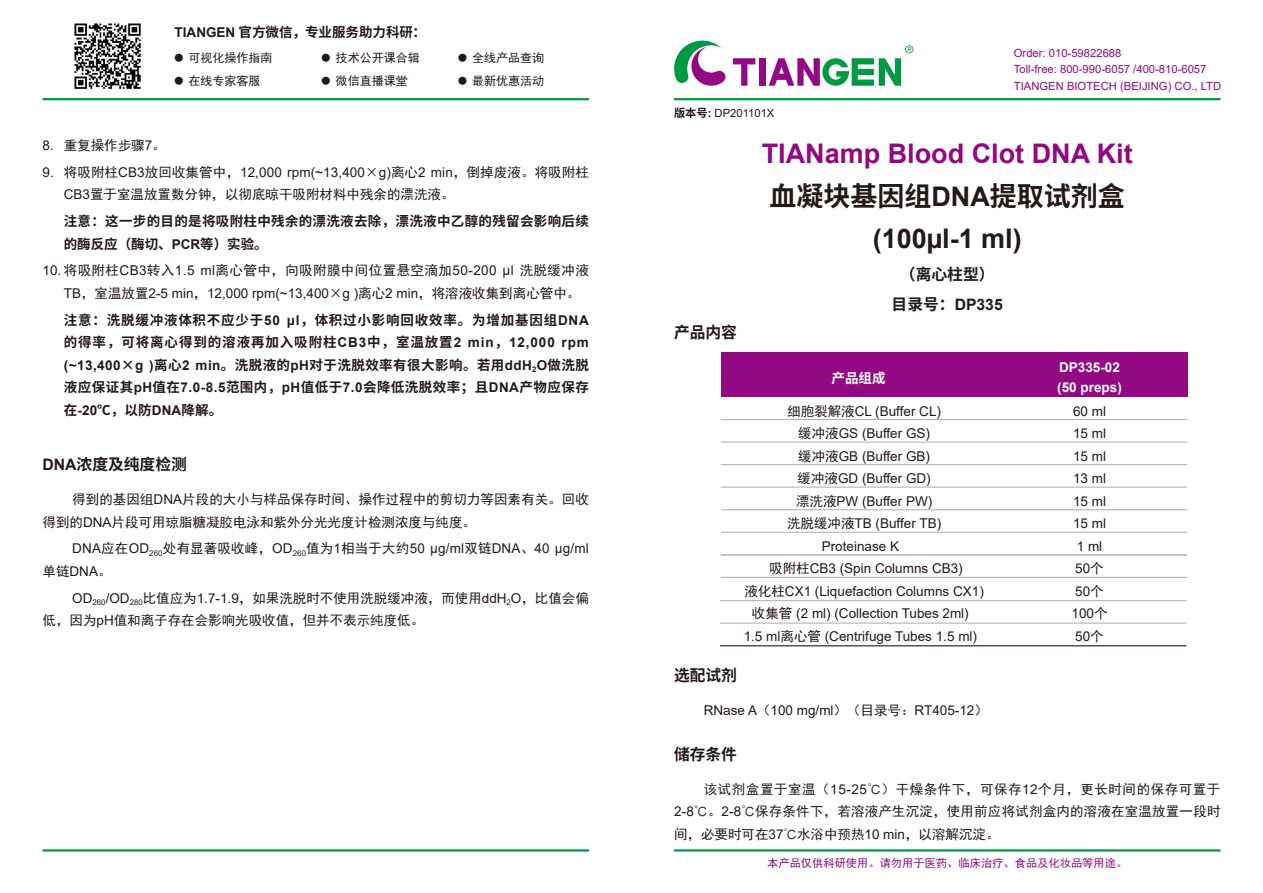
<style>
.page{position:relative;width:1263px;height:893px;background:#fff}
.page>*{position:absolute;margin:0;border:0;box-sizing:border-box;transform-origin:0 0}
.t1{font:700 27px "Arial";color:#930883}
.t2{font:700 27px "Source Han Sans CN";color:#231916}
.t3{font:700 27px "Arial";color:#231916}
.t4{font:700 15.75px "Source Han Sans CN";color:#231916}
.t5{font:700 15.75px "Arial";color:#231916}
.t6{font:13.5px "Arial";color:#231916}
.t7{font:13.5px/22.5px "Sim Hei";color:#231916}
.t8{font:700 13.5px/22.5px "Source Han Sans CN";letter-spacing:.025em;color:#231916}
.t9{font:13.5px "Sim Hei";letter-spacing:.03em;color:#231916}
.t10{font:700 13.5px "Source Han Sans CN";color:#231916}
.t11{font:700 13.5px/19.5px "Arial";color:#fff}
.t12{font:700 13.5px "Source Han Sans CN";color:#fff}
.t13{font:12px "Sim Hei";color:#231916}
.t14{font:11.25px/16.5px "Arial";color:#930883}
.t15{font:11.25px "Sim Hei";color:#930883}
.t16{font:11.25px "Arial";color:#231916}
.s1{font-family:"Arial"}
.s2{font-size:9px}
.s3{font-family:"Sim Hei"}
.s4{font-family:"Source Han Sans CN";font-weight:700}
.s5{font-weight:700}
.s6{font-family:"Source Han Sans CN"}
</style>
<div class="page">
<svg style="left:674px;top:41px;width:51px;height:45px"></svg>
<div style="left:760px;top:58px;width:6px;height:28px;background:#930883"></div>
<svg style="left:733px;top:58px;width:22px;height:28px"></svg>
<svg style="left:769px;top:45px;width:144px;height:41px"></svg>
<hr style="left:674px;top:98px;width:546px;height:2px;background:#094">
<hr style="left:43px;top:98px;width:546px;height:2px;background:#094">
<hr style="left:674px;top:849px;width:546px;height:3px;background:#094">
<hr style="left:43px;top:849px;width:546px;height:3px;background:#094">
<img style="left:74px;top:23px;width:67px;height:66px">
<div style="left:721px;top:353px;width:466px;height:44px;background:#930883"></div>
<hr style="left:721px;top:419px;width:466px;height:1px;background:#b5b5b6">
<hr style="left:721px;top:442px;width:466px;height:1px;background:#b5b5b6">
<hr style="left:721px;top:464px;width:466px;height:1px;background:#b5b5b6">
<hr style="left:721px;top:509px;width:466px;height:1px;background:#b5b5b6">
<hr style="left:720px;top:600px;width:466px;height:1px;background:#b5b5b6">
<hr style="left:721px;top:486px;width:466px;height:2px;background:#b5b5b6">
<hr style="left:721px;top:532px;width:466px;height:1px;background:#b5b5b6">
<hr style="left:721px;top:577px;width:466px;height:1px;background:#b5b5b6">
<hr style="left:720px;top:623px;width:466px;height:1px;background:#b5b5b6">
<hr style="left:721px;top:554px;width:466px;height:1px;background:#b5b5b6">
<hr style="left:720px;top:645px;width:466px;height:1px;background:#231916">
<p class="t10" style="left:175px;top:25px;width:253px"><span class="s1">TIANGEN</span> 官方微信，专业服务助力科研：</p>
<p class="t13" style="left:175px;top:52px;width:100px"><span class="s2">●</span> 可视化操作指南</p>
<p class="t13" style="left:322px;top:52px;width:100px"><span class="s2">●</span> 技术公开课合辑</p>
<p class="t13" style="left:458px;top:52px;width:88px"><span class="s2">●</span> 全线产品查询</p>
<p class="t13" style="left:175px;top:74px;width:88px"><span class="s2">●</span> 在线专家客服</p>
<p class="t13" style="left:322px;top:74px;width:88px"><span class="s2">●</span> 微信直播课堂</p>
<p class="t13" style="left:458px;top:74px;width:88px"><span class="s2">●</span> 最新优惠活动</p>
<p class="t7" style="left:43px;top:134px;width:125px"><span class="s1">8.</span> 重复操作步骤<span class="s1">7</span>。</p>
<p class="t6" style="left:43px;top:163px;width:548px">9. <span class="s3">将吸附柱</span>CB3<span class="s3">放回收集管中，</span>12,000 rpm(~13,400<span class="s3">×</span>g)<span class="s3">离心</span>2 min<span class="s3">，倒掉废液。将吸附柱</span></p>
<p class="t7" style="left:64px;top:183px;width:392px"><span class="s1">CB3</span>置于室温放置数分钟，以彻底晾干吸附材料中残余的漂洗液。</p>
<p class="t8" style="left:64px;top:211px;width:526px">注意：这一步的目的是将吸附柱中残余的漂洗液去除，漂洗液中乙醇的残留会影响后续的酶反应（酶切、<span class="s1">PCR</span>等）实验。</p>
<p class="t9" style="left:43px;top:264px;width:548px"><span class="s1">10.</span> 将吸附柱<span class="s1">CB3</span>转入<span class="s1">1.5 ml</span>离心管中，向吸附膜中间位置悬空滴加<span class="s1">50-200 μl</span> 洗脱缓冲液</p>
<p class="t6" style="left:64px;top:284px;width:518px">TB<span class="s3">，室温放置</span>2-5 min<span class="s3">，</span>12,000 rpm(~13,400<span class="s3">×</span>g )<span class="s3">离心</span>2 min<span class="s3">，将溶液收集到离心管中。</span></p>
<p class="t8" style="left:64px;top:309px;width:527px;text-align:justify">注意：洗脱缓冲液体积不应少于<span class="s1">50 μl</span>，体积过小影响回收效率。为增加基因组<span class="s1">DNA</span>的得率，可将离心得到的溶液再加入吸附柱<span class="s1">CB3</span>中，室温放置<span class="s1">2 min</span>，<span class="s1">12,000 rpm (~13,400</span>×<span class="s1">g )</span>离心<span class="s1">2 min</span>。洗脱液的<span class="s1">pH</span>对于洗脱效率有很大影响。若用<span class="s1">ddH</span><sub>2</sub><span class="s1">O</span>做洗脱液应保证其<span class="s1">pH</span>值在<span class="s1">7.0-8.5</span>范围内，<span class="s1">pH</span>值低于<span class="s1">7.0</span>会降低洗脱效率；且<span class="s1">DNA</span>产物应保存在<span class="s1">-20</span>℃，以防<span class="s1">DNA</span>降解。</p>
<p class="t4" style="left:43px;top:456px;width:146px"><span class="s1">DNA</span>浓度及纯度检测</p>
<p class="t7" style="left:43px;top:488px;width:548px;text-indent:30px">得到的基因组<span class="s1">DNA</span>片段的大小与样品保存时间、操作过程中的剪切力等因素有关。回收得到的<span class="s1">DNA</span>片段可用琼脂糖凝胶电泳和紫外分光光度计检测浓度与纯度。</p>
<p class="t6" style="left:72px;top:539px;width:518px">DNA<span class="s3">应在</span>OD<sub>260</sub><span class="s3">处有显著吸收峰，</span>OD<sub>260</sub><span class="s3">值为</span>1<span class="s3">相当于大约</span>50 μg/ml<span class="s3">双链</span>DNA<span class="s3">、</span>40 μg/ml</p>
<p class="t7" style="left:72px;top:558px;width:518px;line-height:26.7px;text-indent:-30px">单链<span class="s1">DNA</span>。<br><span class="s1">OD</span><sub>260</sub><span class="s1">/OD</span><sub>280</sub>比值应为<span class="s1">1.7-1.9</span>，如果洗脱时不使用洗脱缓冲液，而使用<span class="s1">ddH</span><sub>2</sub><span class="s1">O</span>，比值会偏</p>
<p class="t7" style="left:43px;top:609px;width:383px">低，因为<span class="s1">pH</span>值和离子存在会影响光吸收值，但并不表示纯度低。</p>
<p class="t16" style="left:674px;top:105px;width:102px"><span class="s4">版本号</span><span class="s5">:</span> DP201101X</p>
<p class="t14" style="left:1014px;top:44px;width:209px">Order: 010-59822688<br>Toll-free: 800-990-6057 /400-810-6057<br>TIANGEN BIOTECH (BEIJING) CO., LTD</p>
<p class="t4" style="left:674px;top:323px;width:64px">产品内容</p>
<h1 class="t1" style="left:762px;top:135px;width:372px">TIANamp Blood Clot DNA Kit</h1>
<h1 class="t2" style="left:769px;top:181px;width:357px">血凝块基因组<span class="s1">DNA</span>提取试剂盒</h1>
<h1 class="t3" style="left:873px;top:220px;width:151px">(100µl-1 ml)</h1>
<p class="t4" style="left:900px;top:265px;width:96px">（离心柱型）</p>
<p class="t5" style="left:892px;top:293px;width:113px"><span class="s6">目录号：</span>DP335</p>
<p class="t12" style="left:831px;top:370px;width:55px">产品组成</p>
<p class="t11" style="left:1057px;top:358px;width:66px">DP335-02 (50 preps)</p>
<p class="t6" style="left:787px;top:402px;width:155px"><span class="s3">细胞裂解液</span>CL (Buffer CL)</p>
<p class="t6" style="left:1073px;top:402px;width:35px">60 ml</p>
<p class="t6" style="left:798px;top:424px;width:133px"><span class="s3">缓冲液</span>GS (Buffer GS)</p>
<p class="t6" style="left:1073px;top:424px;width:35px">15 ml</p>
<p class="t6" style="left:798px;top:447px;width:133px"><span class="s3">缓冲液</span>GB (Buffer GB)</p>
<p class="t6" style="left:1073px;top:447px;width:35px">15 ml</p>
<p class="t6" style="left:797px;top:469px;width:135px"><span class="s3">缓冲液</span>GD (Buffer GD)</p>
<p class="t6" style="left:1073px;top:469px;width:35px">13 ml</p>
<p class="t6" style="left:796px;top:492px;width:138px"><span class="s3">漂洗液</span>PW (Buffer PW)</p>
<p class="t6" style="left:1073px;top:492px;width:35px">15 ml</p>
<p class="t6" style="left:787px;top:514px;width:156px"><span class="s3">洗脱缓冲液</span>TB (Buffer TB)</p>
<p class="t6" style="left:1073px;top:514px;width:35px">15 ml</p>
<p class="t6" style="left:822px;top:537px;width:79px">Proteinase K</p>
<p class="t6" style="left:1077px;top:537px;width:27px">1 ml</p>
<p class="t6" style="left:769px;top:559px;width:195px"><span class="s3">吸附柱</span>CB3 (Spin Columns CB3)</p>
<p class="t6" style="left:1075px;top:559px;width:30px">50<span class="s3">个</span></p>
<p class="t6" style="left:744px;top:582px;width:241px"><span class="s3">液化柱</span>CX1 (Liquefaction Columns CX1)</p>
<p class="t6" style="left:1075px;top:582px;width:30px">50<span class="s3">个</span></p>
<p class="t6" style="left:752px;top:604px;width:218px"><span class="s3">收集管</span> (2 ml) (Collection Tubes 2ml)</p>
<p class="t6" style="left:1071px;top:604px;width:38px">100<span class="s3">个</span></p>
<p class="t6" style="left:744px;top:627px;width:235px">1.5 ml<span class="s3">离心管</span> (Centrifuge Tubes 1.5 ml)</p>
<p class="t6" style="left:1075px;top:627px;width:30px">50<span class="s3">个</span></p>
<p class="t4" style="left:674px;top:667px;width:64px">选配试剂</p>
<p class="t6" style="left:704px;top:701px;width:286px">RNase A<span class="s3">（</span>100 mg/ml<span class="s3">）（目录号：</span>RT405-12<span class="s3">）</span></p>
<p class="t4" style="left:674px;top:745px;width:64px">储存条件</p>
<p class="t7" style="left:674px;top:778px;width:548px;text-align:justify;text-indent:30px">该试剂盒置于室温（<span class="s1">15-25</span>℃）干燥条件下，可保存<span class="s1">12</span>个月，更长时间的保存可置于<span class="s1">2-8</span>℃。<span class="s1">2-8</span>℃保存条件下，若溶液产生沉淀，使用前应将试剂盒内的溶液在室温放置一段时间，必要时可在<span class="s1">37</span>℃水浴中预热<span class="s1">10 min</span>，以溶解沉淀。</p>
<p class="t15" style="left:767px;top:857px;width:361px">本产品仅供科研使用。请勿用于医药、临床治疗、食品及化妆品等用途。</p>
</div>
